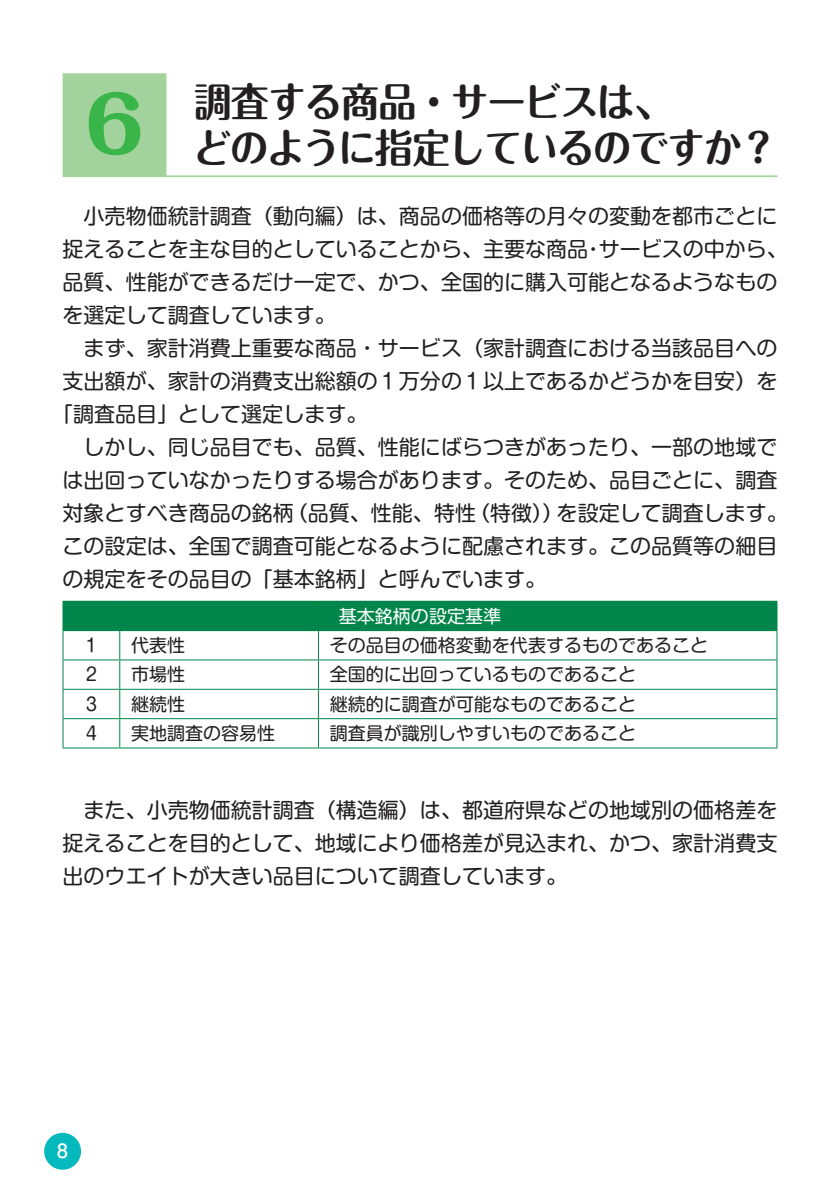
<style>
.page{position:relative;width:840px;height:1191px;background:#fff}
.page>*{position:absolute;margin:0;border:0;box-sizing:border-box;transform-origin:0 0}
.t1{font:800 76px "Maru Fo Pro";color:#3ab54a}
.t2{font:700 40px/46px "Maru Fo Pro";letter-spacing:-.035em;color:#231f20;scale:.95 1}
.t3{font:21px/33px "Shin M Go Pr 6";color:#231f20;text-align:justify}
.t4{font:18px "Shin M Go Pr 6";color:#231f20}
.t5{font:18px "Shin M Go Pr 6";color:#fff}
.t6{font:500 18px "Shin M Go Pr 6";color:#fff}
</style>
<div class="page">
<div style="left:63px;top:74px;width:102px;height:102px;background:#a3d39c"></div>
<hr style="left:63px;top:73px;width:103px;height:2px;background:#a3d39c">
<hr style="left:165px;top:75px;width:1px;height:100px;background:#a3d39c">
<hr style="left:63px;top:175px;width:102px;height:2px;background:#a3d39c">
<hr style="left:165px;top:175px;width:612px;height:2px;background:#a3d39c">
<div style="left:63px;top:601px;width:713px;height:29px;background:#00854a"></div>
<hr style="left:63px;top:630px;width:57px;height:1px;background:#00854a">
<hr style="left:120px;top:630px;width:198px;height:1px;background:#00854a">
<hr style="left:318px;top:630px;width:459px;height:1px;background:#00854a">
<hr style="left:63px;top:659px;width:57px;height:1px;background:#00854a">
<hr style="left:120px;top:659px;width:198px;height:1px;background:#00854a">
<hr style="left:318px;top:659px;width:459px;height:1px;background:#00854a">
<hr style="left:63px;top:689px;width:57px;height:1px;background:#00854a">
<hr style="left:120px;top:689px;width:198px;height:1px;background:#00854a">
<hr style="left:318px;top:689px;width:459px;height:1px;background:#00854a">
<hr style="left:63px;top:718px;width:57px;height:1px;background:#00854a">
<svg style="left:63px;top:631px;width:1px;height:116px"></svg>
<hr style="left:120px;top:718px;width:198px;height:1px;background:#00854a">
<svg style="left:119px;top:631px;width:1px;height:116px"></svg>
<hr style="left:318px;top:718px;width:459px;height:1px;background:#00854a">
<svg style="left:318px;top:631px;width:1px;height:116px"></svg>
<svg style="left:776px;top:601px;width:1px;height:146px"></svg>
<hr style="left:63px;top:747px;width:57px;height:1px;background:#00854a">
<hr style="left:120px;top:747px;width:198px;height:1px;background:#00854a">
<hr style="left:318px;top:747px;width:459px;height:1px;background:#00854a">
<div style="left:44px;top:1132px;width:37px;height:37px;background:#03b9bd;border-radius:50%"></div>
<h1 class="t1" style="left:76px;top:64px;width:78px">６</h1>
<h2 class="t2" style="left:193px;top:74px;width:616px">調査する商品・サービスは、<br>どのように指定しているのですか？</h2>
<p class="t3" style="left:63px;top:198px;width:715px">　小売物価統計調査（動向編）は、商品の価格等の月々の変動を都市ごとに</p>
<p class="t3" style="left:63px;top:231px;width:726px">捉えることを主な目的としていることから、主要な商品・サービスの中から、</p>
<p class="t3" style="left:63px;top:264px;width:715px">品質、性能ができるだけ一定で、かつ、全国的に購入可能となるようなもの</p>
<p class="t3" style="left:63px;top:297px;width:274px">を選定して調査しています。</p>
<p class="t3" style="left:63px;top:330px;width:715px">　まず、家計消費上重要な商品・サービス（家計調査における当該品目への</p>
<p class="t3" style="left:63px;top:363px;width:715px">支出額が、家計の消費支出総額の１万分の１以上であるかどうかを目安）を</p>
<p class="t3" style="left:52px;top:396px;width:316px">「調査品目」として選定します。</p>
<p class="t3" style="left:63px;top:429px;width:715px">　しかし、同じ品目でも、品質、性能にばらつきがあったり、一部の地域で</p>
<p class="t3" style="left:63px;top:462px;width:715px">は出回っていなかったりする場合があります。そのため、品目ごとに、調査</p>
<p class="t3" style="left:63px;top:495px;width:726px">対象とすべき商品の銘柄（品質、性能、特性（特徴））を設定して調査します。</p>
<p class="t3" style="left:63px;top:528px;width:715px">この設定は、全国で調査可能となるように配慮されます。この品質等の細目</p>
<p class="t3" style="left:63px;top:561px;width:484px">の規定をその品目の「基本銘柄」と呼んでいます。</p>
<p class="t5" style="left:339px;top:601px;width:163px">基本銘柄の設定基準</p>
<p class="t4" style="left:82px;top:631px;width:19px">１</p>
<p class="t4" style="left:131px;top:631px;width:55px">代表性</p>
<p class="t4" style="left:329px;top:631px;width:379px">その品目の価格変動を代表するものであること</p>
<p class="t4" style="left:82px;top:660px;width:19px">２</p>
<p class="t4" style="left:131px;top:660px;width:55px">市場性</p>
<p class="t4" style="left:329px;top:660px;width:308px">全国的に出回っているものであること</p>
<p class="t4" style="left:82px;top:689px;width:19px">３</p>
<p class="t4" style="left:131px;top:689px;width:55px">継続性</p>
<p class="t4" style="left:329px;top:689px;width:307px">継続的に調査が可能なものであること</p>
<p class="t4" style="left:82px;top:719px;width:19px">４</p>
<p class="t4" style="left:131px;top:719px;width:146px">実地調査の容易性</p>
<p class="t4" style="left:329px;top:719px;width:307px">調査員が識別しやすいものであること</p>
<p class="t3" style="left:63px;top:792px;width:715px">　また、小売物価統計調査（構造編）は、都道府県などの地域別の価格差を捉えることを目的として、地域により価格差が見込まれ、かつ、家計消費支出のウエイトが大きい品目について調査しています。</p>
<p class="t6" style="left:57px;top:1136px;width:13px">8</p>
</div>
